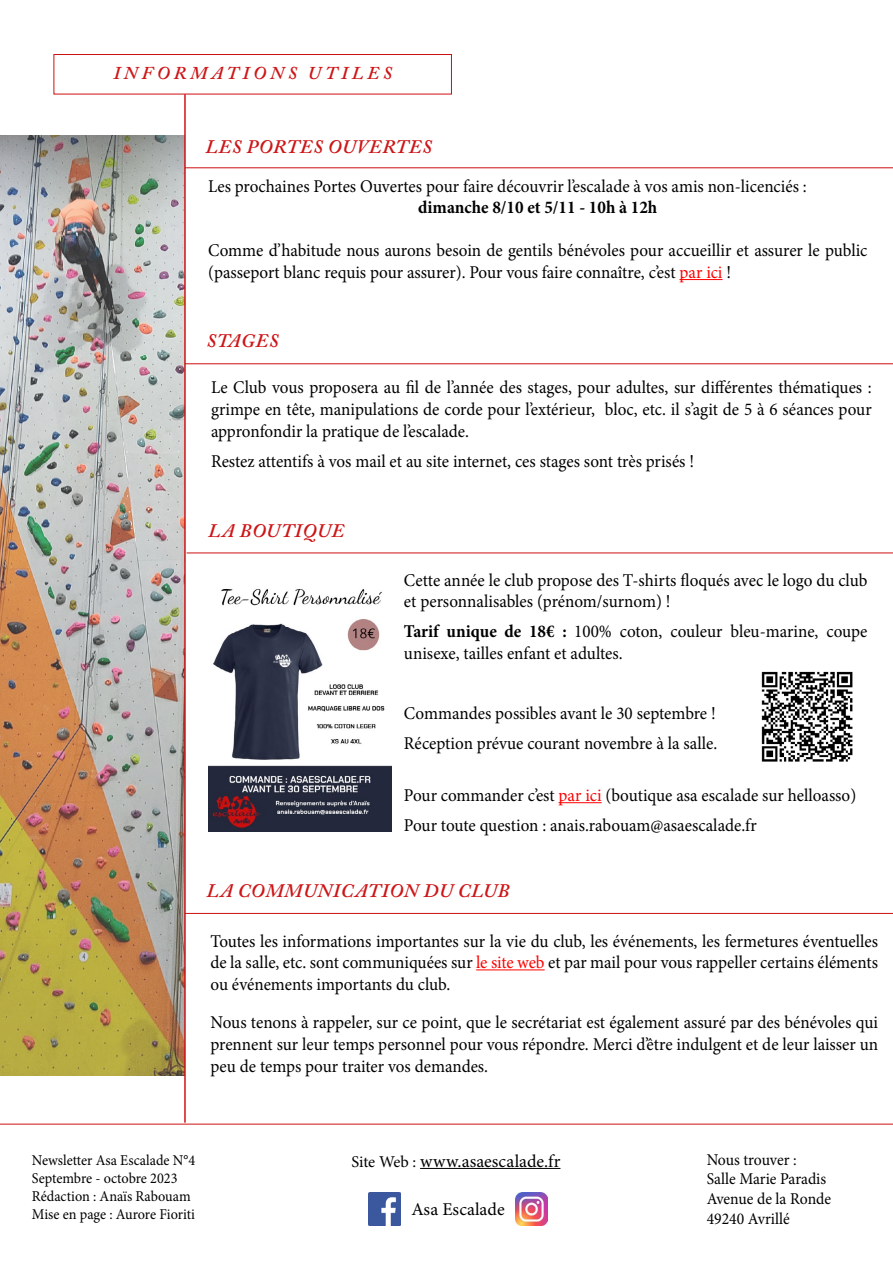
<style>
.page{position:relative;width:893px;height:1263px;background:#fff}
.page>*{position:absolute;margin:0;border:0;box-sizing:border-box;transform-origin:0 0}
.t1{font:italic 600 19.05px "Adobe Caslon Pro";letter-spacing:.04em;color:#cd1517}
.t2{font:18px/21.6px "Minion Pro";color:#000;scale:.95 1}
.t3{font:18px "Minion Pro";color:#000}
.t4{font:700 18px "Minion Pro";color:#000;scale:.95 1}
.t5{font:italic 600 18px "Adobe Caslon Pro";letter-spacing:.215em;color:#cd1517}
.t6{font:16.5px/19.8px "Minion Pro";color:#000;scale:.95 1}
.t7{font:15px/18px "Minion Pro";color:#000;scale:.95 1}
.s1{color:#f00}
.s2{font-weight:700}
.s3{font-size:16.5px}
</style>
<div class="page">
<img style="left:0;top:135px;width:184px;height:940px">
<hr style="left:0;top:1124px;width:893px;height:1px;background:#cd0f0f">
<hr style="left:679px;top:279px;width:43px;height:1px;background:#f00">
<div style="left:54px;top:54px;width:398px;height:40px;border:1px solid #cd0f0f"></div>
<hr style="left:185px;top:167px;width:708px;height:1px;background:#cd0f0f">
<hr style="left:185px;top:363px;width:708px;height:1px;background:#cd0f0f">
<hr style="left:184px;top:94px;width:2px;height:1029px;background:#cd0f0f">
<hr style="left:420px;top:1168px;width:140px;height:1px;background:#000">
<img style="left:515px;top:1193px;width:33px;height:32px">
<img style="left:368px;top:1193px;width:33px;height:32px">
<img style="left:208px;top:589px;width:183px;height:242px">
<hr style="left:559px;top:802px;width:43px;height:1px;background:#f00">
<hr style="left:187px;top:553px;width:706px;height:1px;background:#cd0f0f">
<img style="left:761px;top:671px;width:92px;height:91px">
<hr style="left:476px;top:969px;width:69px;height:1px;background:#f00">
<hr style="left:185px;top:913px;width:708px;height:1px;background:#cd0f0f">
<p class="t5" style="left:113px;top:62px;width:280px">INFORMATIONS UTILES</p>
<p class="t1" style="left:205px;top:136px;width:228px">LES PORTES OUVERTES</p>
<p class="t2" style="left:208px;top:175px;width:632px">Les prochaines Portes Ouvertes pour faire découvrir l’escalade à vos amis non-licenciés :</p>
<p class="t4" style="left:418px;top:195px;width:253px">dimanche 8/10 et 5/11 - 10h à 12h</p>
<p class="t2" style="left:208px;top:240px;width:696px">Comme d’habitude nous aurons besoin de gentils bénévoles pour accueillir et assurer le public (passeport blanc requis pour assurer). Pour vous faire connaître, c’est <span class="s1">par ici</span> !</p>
<p class="t1" style="left:207px;top:330px;width:73px">STAGES</p>
<p class="t2" style="left:211px;top:377px;width:697px;text-align:justify">Le Club vous proposera au fil de l’année des stages, pour adultes, sur différentes thématiques : grimpe en tête, manipulations de corde pour l’extérieur, bloc, etc. il s’agit de 5 à 6 séances pour appronfondir la pratique de l’escalade.</p>
<p class="t2" style="left:211px;top:450px;width:510px">Restez attentifs à vos mail et au site internet, ces stages sont très prisés !</p>
<p class="t1" style="left:208px;top:519px;width:138px">LA BOUTIQUE</p>
<p class="t2" style="left:404px;top:569px;width:489px">Cette année le club propose des T-shirts floqués avec le logo du club et personnalisables (prénom/surnom) !</p>
<p class="t2" style="left:404px;top:621px;width:489px"><span class="s2">Tarif unique de 18€ :</span> 100% coton, couleur bleu-marine, coupe unisexe, tailles enfant et adultes.</p>
<p class="t2" style="left:404px;top:698px;width:331px;line-height:30.2px">Commandes possibles avant le 30 septembre !<br>Réception prévue courant novembre à la salle.</p>
<p class="t2" style="left:404px;top:780px;width:478px;line-height:30.2px">Pour commander c’est <span class="s1">par ici</span> (boutique asa escalade sur helloasso)<br>Pour toute question : anais.rabouam@asaescalade.fr</p>
<p class="t1" style="left:207px;top:879px;width:304px">LA COMMUNICATION DU CLUB</p>
<p class="t2" style="left:210px;top:930px;width:704px;text-align:justify">Toutes les informations importantes sur la vie du club, les événements, les fermetures éventuelles de la salle, etc. sont communiquées sur <span class="s1">le site web</span> et par mail pour vous rappeller certains éléments ou événements importants du club.</p>
<p class="t2" style="left:210px;top:1012px;width:704px;text-align:justify">Nous tenons à rappeler, sur ce point, que le secrétariat est également assuré par des bénévoles qui prennent sur leur temps personnel pour vous répondre. Merci d’être indulgent et de leur laisser un peu de temps pour traiter vos demandes.</p>
<p class="t3" style="left:351px;top:1149px;width:211px"><span class="s3">Site Web :</span> www.asaescalade.fr</p>
<p class="t3" style="left:411px;top:1197px;width:95px">Asa Escalade</p>
<p class="t7" style="left:32px;top:1151px;width:173px">Newsletter Asa Escalade N°4<br>Septembre - octobre 2023<br>Rédaction : Anaïs Rabouam<br>Mise en page : Aurore Fioriti</p>
<p class="t6" style="left:707px;top:1149px;width:132px">Nous trouver :<br>Salle Marie Paradis<br>Avenue de la Ronde<br>49240 Avrillé</p>
</div>
